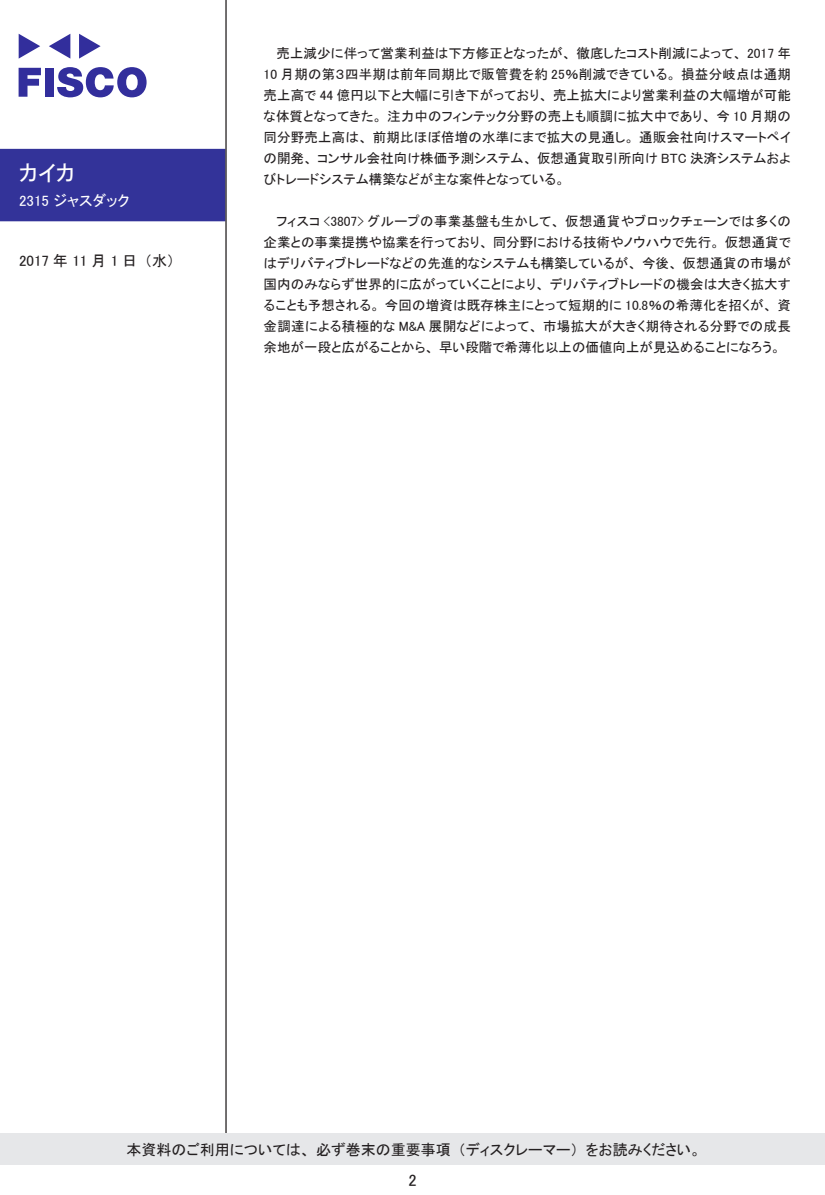
<style>
.page{position:relative;width:825px;height:1195px;background:#fff}
.page>*{position:absolute;margin:0;border:0;box-sizing:border-box;transform-origin:0 0}
.t1{font:22.5px "MS P Gothic";color:#fff}
.t2{font:16.5px "MS P Gothic";color:#231f20}
.t3{font:15px "MS P Gothic";color:#231f20}
.t4{font:15px "MS P Gothic";color:#fff}
.t5{font:15px "MS P Gothic";letter-spacing:.25em;color:#231f20}
.本文{font:13.5px/21px "MS P Gothic";color:#231f20;text-align:justify}
</style>
<div class="page">
<div style="left:0;top:149px;width:225px;height:72px;background:#339"></div>
<svg style="left:19px;top:68px;width:22px;height:29px"></svg>
<div style="left:45px;top:68px;width:9px;height:29px;background:#322e9c"></div>
<svg style="left:57px;top:67px;width:90px;height:30px"></svg>
<svg style="left:19px;top:34px;width:21px;height:25px"></svg>
<svg style="left:79px;top:34px;width:22px;height:25px"></svg>
<svg style="left:49px;top:34px;width:21px;height:25px"></svg>
<hr style="left:225px;top:0;width:2px;height:1133px;background:#231f20">
<div style="left:0;top:1133px;width:825px;height:32px;background:#e6e7e9"></div>
<h1 class="t1" style="left:19px;top:162px;width:57px">カイカ</h1>
<p class="t4" style="left:19px;top:194px;width:112px">2315 ジャスダック</p>
<p class="t5" style="left:19px;top:253px;width:119px">2017年11月1日</p>
<p class="t3" style="left:145px;top:253px;width:31px">水（ (</p>
<p class="本文" style="left:264px;top:43px;width:529px;text-indent:13px">売上減少に伴って営業利益は下方修正となったが、徹底したコスト削減によって、 2017 年10 月期の第３四半期は前年同期比で販管費を約 25％削減できている。損益分岐点は通期売上高で 44 億円以下と大幅に引き下がっており、売上拡大により営業利益の大幅増が可能な体質となってきた。注力中のフィンテック分野の売上も順調に拡大中であり、今 10 月期の同分野売上高は、前期比ほぼ倍増の水準にまで拡大の見通し。通販会社向けスマートペイの開発、コンサル会社向け株価予測システム、仮想通貨取引所向け BTC 決済システムおよびトレードシステム構築などが主な案件となっている。</p>
<p class="本文" style="left:264px;top:211px;width:529px;text-indent:13px">フィスコ &lt;3807&gt; グループの事業基盤も生かして、仮想通貨やブロックチェーンでは多くの企業との事業提携や協業を行っており、同分野における技術やノウハウで先行。仮想通貨ではデリバティブトレードなどの先進的なシステムも構築しているが、今後、仮想通貨の市場が国内のみならず世界的に広がっていくことにより、デリバティブトレードの機会は大きく拡大することも予想される。今回の増資は既存株主にとって短期的に 10.8％の希薄化を招くが、資金調達による積極的な M A&amp; 展開などによって、市場拡大が大きく期待される分野での成長余地が一段と広がることから、早い段階で希薄化以上の価値向上が見込めることになろう。</p>
<p class="t3" style="left:126px;top:1142px;width:326px">本資料のご利用については、必ず巻末の重要事項</p>
<p class="t2" style="left:408px;top:1172px;width:10px">2</p>
<p class="t3" style="left:458px;top:1142px;width:121px">（ディスクレーマー）</p>
<p class="t3" style="left:586px;top:1142px;width:117px">をお読みください。</p>
</div>
